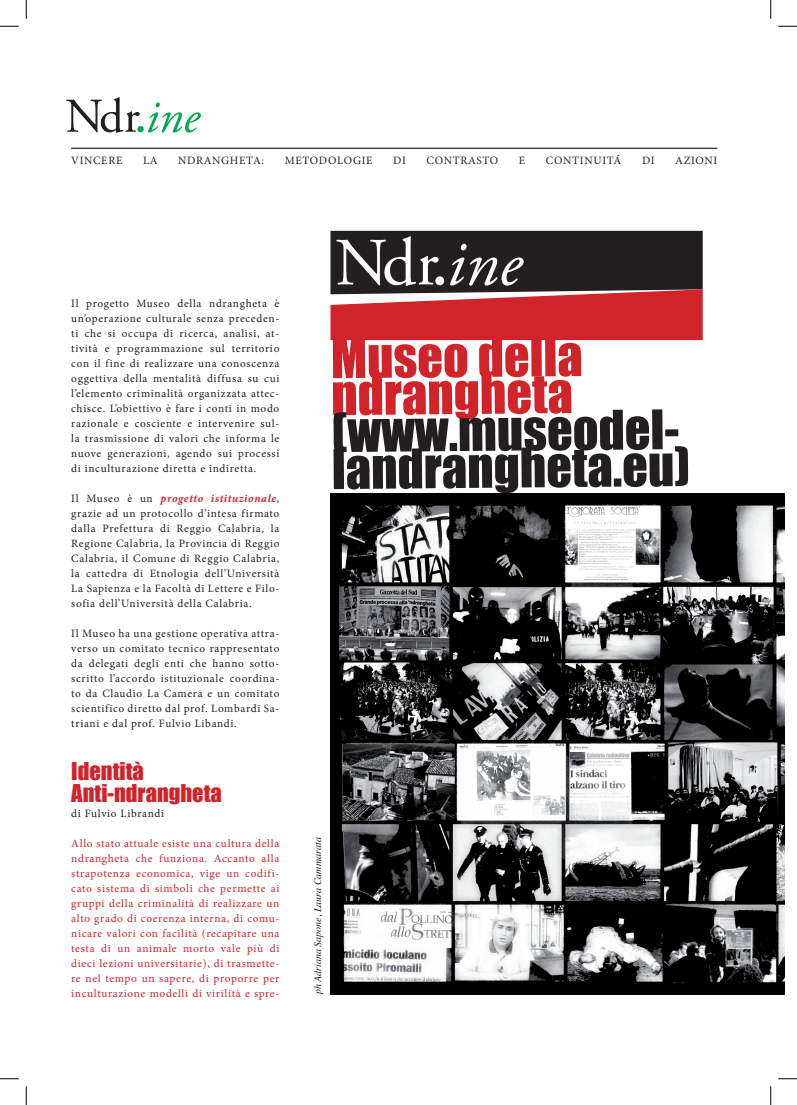
<style>
.page{position:relative;width:797px;height:1105px;background:#fff}
.page>*{position:absolute;margin:0;border:0;box-sizing:border-box;transform-origin:0 0}
.t1{font:50.5px/37px "Impact";color:#231f20}
.t2{font:50.5px/37.1px "Impact";color:#d1232a}
.t3{font:22.5px/22.5px "Impact";color:#d1232a}
.t4{font:11.25px/15px "Minion Pro";letter-spacing:.06em;color:#231f20;text-align:justify}
.t5{font:11.25px/15px "Minion Pro";letter-spacing:.06em;color:#d1232a;text-align:justify}
.t6{font:italic 10px "Times";color:#231f20}
.s1{font-weight:700;font-style:italic;color:#d1232a}
</style>
<div class="page">
<img style="left:330px;top:494px;width:455px;height:500px">
<hr style="left:71px;top:148px;width:646px;height:1px;background:#231f20">
<svg style="left:66px;top:97px;width:74px;height:36px"></svg>
<div style="left:137px;top:126px;width:7px;height:6px;background:#00a94e;border-radius:50%"></div>
<svg style="left:148px;top:103px;width:53px;height:30px"></svg>
<svg style="left:330px;top:231px;width:372px;height:109px;background:#7d373a"></svg>
<svg style="left:0;top:25px;width:19px;height:2px"></svg>
<svg style="left:778px;top:25px;width:19px;height:2px"></svg>
<svg style="left:0;top:1078px;width:19px;height:1px"></svg>
<svg style="left:778px;top:1078px;width:19px;height:1px"></svg>
<svg style="left:25px;top:0;width:2px;height:19px"></svg>
<svg style="left:25px;top:1086px;width:2px;height:19px"></svg>
<svg style="left:770px;top:0;width:1px;height:19px"></svg>
<svg style="left:770px;top:1086px;width:1px;height:19px"></svg>
<p class="t4" style="left:71px;top:153px;width:53px">VINCERE</p>
<p class="t4" style="left:143px;top:153px;width:16px">LA</p>
<p class="t4" style="left:178px;top:153px;width:87px">NDRANGHETA:</p>
<p class="t4" style="left:285px;top:153px;width:89px">METODOLOGIE</p>
<p class="t4" style="left:393px;top:153px;width:14px">DI</p>
<p class="t4" style="left:426px;top:153px;width:73px">CONTRASTO</p>
<p class="t4" style="left:519px;top:153px;width:8px">E</p>
<p class="t4" style="left:546px;top:153px;width:77px">CONTINUITÁ</p>
<p class="t4" style="left:642px;top:153px;width:14px">DI</p>
<p class="t4" style="left:675px;top:153px;width:44px">AZIONI</p>
<p class="t4" style="left:71px;top:296px;width:210px">Il progetto Museo della ndrangheta è un’operazione culturale senza preceden&shy;ti che si occupa di ricerca, analisi, at&shy;tività e programmazione sul territorio con il fine di realizzare una conoscenza oggettiva della mentalità diffusa su cui l’elemento criminalità organizzata attec&shy;chisce. L’obiettivo è fare i conti in modo razionale e cosciente e intervenire sul&shy;la trasmissione di valori che informa le nuove generazioni, agendo sui processi di inculturazione diretta e indiretta.</p>
<p class="t4" style="left:71px;top:491px;width:210px">Il Museo è un <span class="s1">progetto istituzionale</span>, grazie ad un protocollo d’intesa firmato dalla Prefettura di Reggio Calabria, la Regione Calabria, la Provincia di Reggio Calabria, il Comune di Reggio Calabria, la cattedra di Etnologia dell’Università La Sapienza e la Facoltà di Lettere e Filo&shy;sofia dell’Università della Calabria.</p>
<p class="t4" style="left:71px;top:626px;width:210px">Il Museo ha una gestione operativa attra&shy;verso un comitato tecnico rappresentato da delegati degli enti che hanno sotto&shy;scritto l’accordo istituzionale coordina&shy;to da Claudio La Camera e un comitato scientifico diretto dal prof. Lombardi Sa&shy;triani e dal prof. Fulvio Libandi.</p>
<h2 class="t3" style="left:71px;top:759px;width:152px">Identità<br>Anti-ndrangheta</h2>
<p class="t4" style="left:71px;top:806px;width:94px">di Fulvio Librandi</p>
<p class="t5" style="left:71px;top:836px;width:210px">Allo stato attuale esiste una cultura della ndrangheta che funziona. Accanto alla strapotenza economica, vige un codifi&shy;cato sistema di simboli che permette ai gruppi della criminalità di realizzare un alto grado di coerenza interna, di comu&shy;nicare valori con facilità (recapitare una testa di un animale morto vale più di dieci lezioni universitarie), di trasmette&shy;re nel tempo un sapere, di proporre per inculturazione modelli di virilità e spre-</p>
<h1 class="t2" style="left:331px;top:337px;width:254px">Museo della ndrangheta</h1>
<h1 class="t1" style="left:332px;top:411px;width:360px">(www.museodel&shy;landrangheta.eu)</h1>
<p class="t6" style="left:309px;top:994px;width:158px;rotate:-90deg">ph Adriana Sapone, Laura Cammarata</p>
</div>
